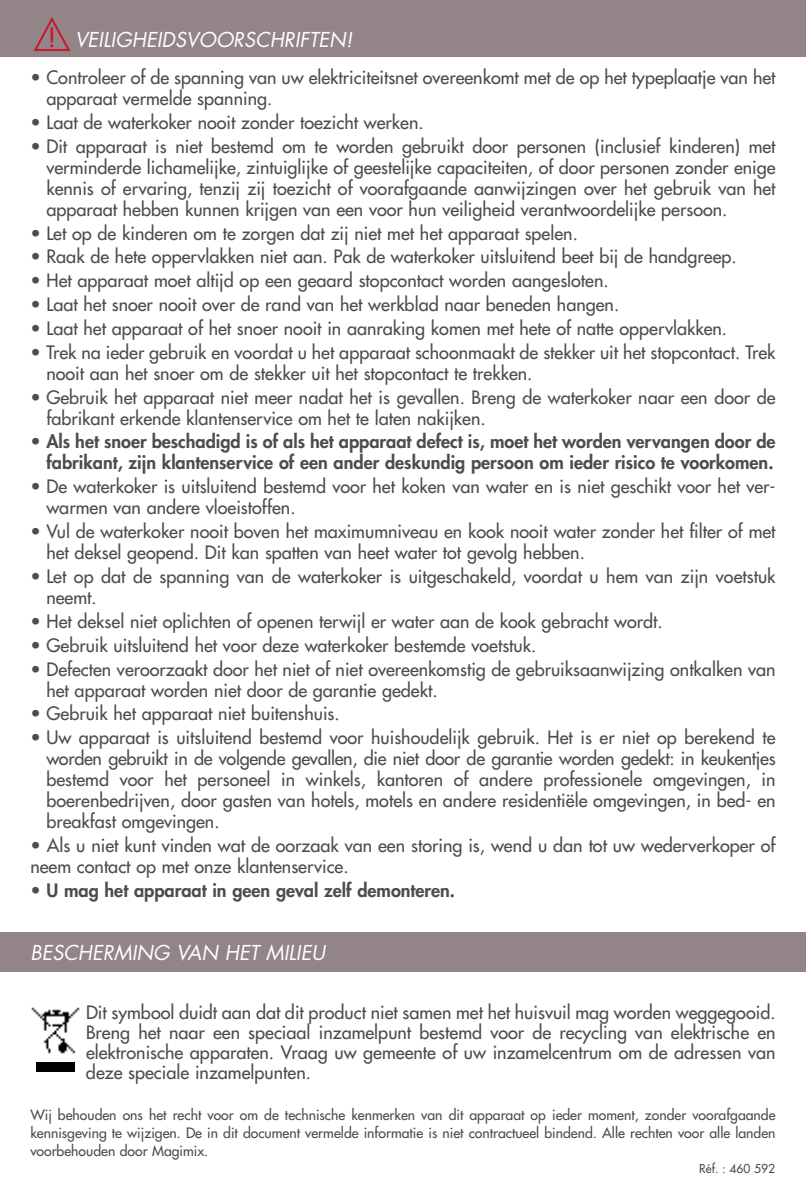
<style>
.page{position:relative;width:806px;height:1191px;background:#fff}
.page>*{position:absolute;margin:0;border:0;box-sizing:border-box;transform-origin:0 0}
.t1{font:italic 20px "Futura";color:#fff}
.t2{font:18px/21px "Futura";color:#4d4d4d}
.t3{font:800 18px/21px "Futura";color:#4d4d4d;text-align:right}
.t4{font:14px/18px "Futura";color:#4d4d4d;text-align:justify}
.t5{font:12px "Futura";color:#4d4d4d}
.s1{font-style:normal;font-size:26px;color:#ca162b}
.s2{font-weight:400}
</style>
<div class="page">
<div style="left:0;top:0;width:805px;height:57px;background:#928487"></div>
<div style="left:0;top:932px;width:805px;height:40px;background:#928487"></div>
<svg style="left:34px;top:17px;width:36px;height:34px"></svg>
<img style="left:31px;top:1007px;width:49px;height:47px">
<div style="left:36px;top:1062px;width:38px;height:9px;background:#000"></div>
<p class="t1" style="left:48px;top:30px;width:306px"><span class="s1">!</span> VEILIGHEIDSVOORSCHRIFTEN!</p>
<p class="t2" style="left:46px;top:68px;width:730px;text-indent:-16px">• Controleer of de spanning van uw elektriciteitsnet overeenkomt met de op het typeplaatje van het apparaat vermelde spanning.</p>
<p class="t2" style="left:30px;top:113px;width:394px">• Laat de waterkoker nooit zonder toezicht werken.</p>
<p class="t2" style="left:46px;top:137px;width:730px;text-align:justify;text-indent:-16px">• Dit apparaat is niet bestemd om te worden gebruikt door personen (inclusief kinderen) met verminderde lichamelijke, zintuiglijke of geestelijke capaciteiten, of door personen zonder enige kennis of ervaring, tenzij zij toezicht of voorafgaande aanwijzingen over het gebruik van het apparaat hebben kunnen krijgen van een voor hun veiligheid verantwoordelijke persoon.</p>
<p class="t2" style="left:30px;top:224px;width:548px">• Let op de kinderen om te zorgen dat zij niet met het apparaat spelen.</p>
<p class="t2" style="left:30px;top:247px;width:707px">• Raak de hete oppervlakken niet aan. Pak de waterkoker uitsluitend beet bij de handgreep.</p>
<p class="t2" style="left:30px;top:271px;width:579px">• Het apparaat moet altijd op een geaard stopcontact worden aangesloten.</p>
<p class="t2" style="left:30px;top:295px;width:590px">• Laat het snoer nooit over de rand van het werkblad naar beneden hangen.</p>
<p class="t2" style="left:30px;top:319px;width:697px">• Laat het apparaat of het snoer nooit in aanraking komen met hete of natte oppervlakken.</p>
<p class="t2" style="left:46px;top:343px;width:730px;text-indent:-16px">• Trek na ieder gebruik en voordat u het apparaat schoonmaakt de stekker uit het stopcontact. Trek nooit aan het snoer om de stekker uit het stopcontact te trekken.</p>
<p class="t2" style="left:46px;top:388px;width:730px;text-indent:-16px">• Gebruik het apparaat niet meer nadat het is gevallen. Breng de waterkoker naar een door de fabrikant erkende klantenservice om het te laten nakijken.</p>
<p class="t3" style="left:30px;top:433px;width:746px">• Als het snoer beschadigd is of als het apparaat defect is, moet het worden vervangen door de fabrikant, zijn klantenservice of een ander deskundig persoon om ieder risico te voorkomen.</p>
<p class="t2" style="left:46px;top:477px;width:730px;text-indent:-16px">• De waterkoker is uitsluitend bestemd voor het koken van water en is niet geschikt voor het ver&shy;warmen van andere vloeistoffen.</p>
<p class="t2" style="left:46px;top:522px;width:730px;text-indent:-16px">• Vul de waterkoker nooit boven het maximumniveau en kook nooit water zonder het filter of met het deksel geopend. Dit kan spatten van heet water tot gevolg hebben.</p>
<p class="t2" style="left:46px;top:567px;width:730px;text-indent:-16px">• Let op dat de spanning van de waterkoker is uitgeschakeld, voordat u hem van zijn voetstuk neemt.</p>
<p class="t2" style="left:30px;top:612px;width:633px">• Het deksel niet oplichten of openen terwijl er water aan de kook gebracht wordt.</p>
<p class="t2" style="left:30px;top:636px;width:507px">• Gebruik uitsluitend het voor deze waterkoker bestemde voetstuk.</p>
<p class="t2" style="left:46px;top:659px;width:730px;text-indent:-16px">• Defecten veroorzaakt door het niet of niet overeenkomstig de gebruiksaanwijzing ontkalken van het apparaat worden niet door de garantie gedekt.</p>
<p class="t2" style="left:30px;top:704px;width:311px">• Gebruik het apparaat niet buitenshuis.</p>
<p class="t2" style="left:46px;top:728px;width:730px;text-align:justify;text-indent:-16px">• Uw apparaat is uitsluitend bestemd voor huishoudelijk gebruik. Het is er niet op berekend te worden gebruikt in de volgende gevallen, die niet door de garantie worden gedekt: in keukentjes bestemd voor het personeel in winkels, kantoren of andere professionele omgevingen, in boerenbedrijven, door gasten van hotels, motels en andere residentiële omgevingen, in bed- en breakfast omgevingen.</p>
<p class="t2" style="left:30px;top:836px;width:746px">• Als u niet kunt vinden wat de oorzaak van een storing is, wend u dan tot uw wederverkoper of neem contact op met onze klantenservice.</p>
<p class="t3" style="left:30px;top:881px;width:426px"><span class="s2">•</span> U mag het apparaat in geen geval zelf demonteren.</p>
<p class="t1" style="left:30px;top:943px;width:296px">BESCHERMING VAN HET MILIEU</p>
<p class="t2" style="left:86px;top:1004px;width:690px;line-height:20px;text-align:justify">Dit symbool duidt aan dat dit product niet samen met het huisvuil mag worden weggegooid.<br>Breng het naar een speciaal inzamelpunt bestemd voor de recycling van elektrische en elektronische apparaten. Vraag uw gemeente of uw inzamelcentrum om de adressen van deze speciale inzamelpunten.</p>
<p class="t4" style="left:30px;top:1106px;width:746px">Wij behouden ons het recht voor om de technische kenmerken van dit apparaat op ieder moment, zonder voorafgaande kennisgeving te wijzigen. De in dit document vermelde informatie is niet contractueel bindend. Alle rechten voor alle landen voorbehouden door Magimix.</p>
<p class="t5" style="left:698px;top:1162px;width:77px">Réf. : 460 592</p>
</div>
